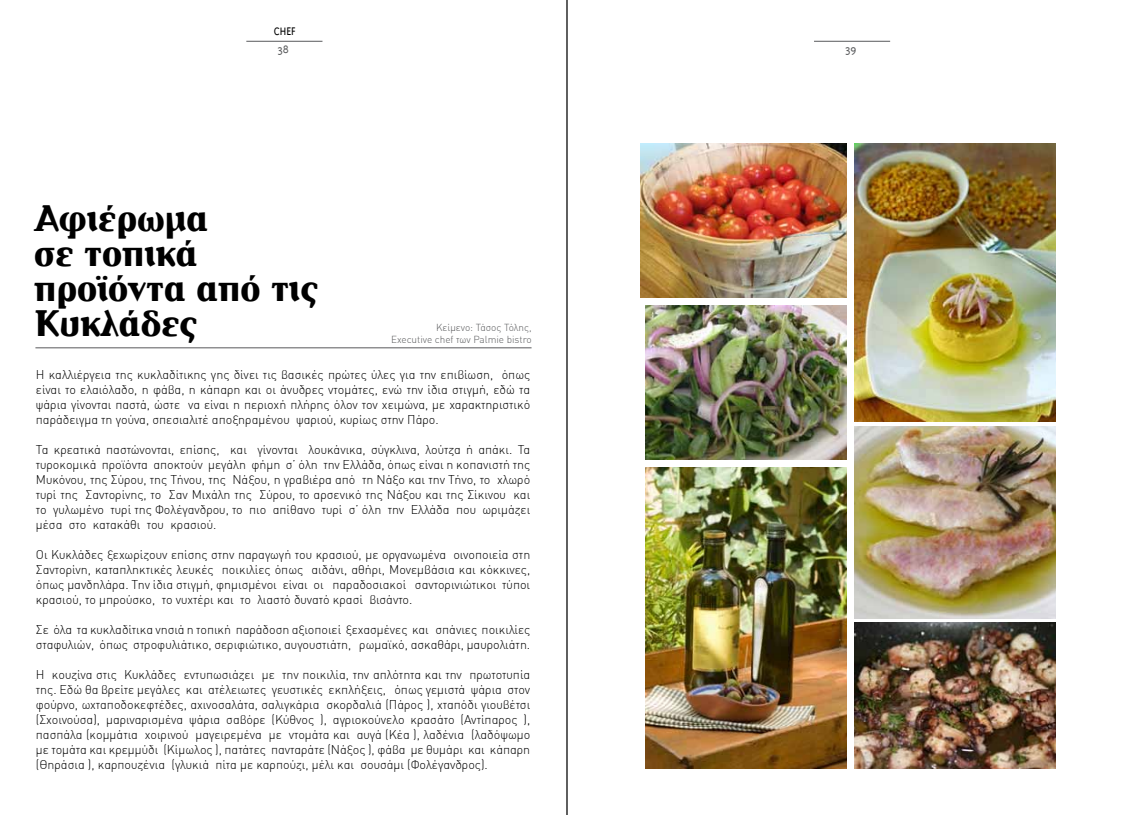
<style>
.page{position:relative;width:1134px;height:815px;background:#fff}
.page>*{position:absolute;margin:0;border:0;box-sizing:border-box;transform-origin:0 0}
.t1{font:700 37.5px/35px "CF Derrida";color:#000}
.t2{font:300 12.5px/15px "DIN Greek";color:#000;text-align:justify}
.t3{font:300 12.5px "Triplex Greek";color:#58595b}
.t4{font:300 12.5px "Triplex Greek";color:#000}
.t5{font:300 10px/12px "DIN Greek";color:#58595b;text-align:right}
</style>
<div class="page">
<hr style="left:246px;top:41px;width:76px;height:1px;background:#58595b">
<hr style="left:35px;top:347px;width:496px;height:1px;background:#58595b">
<hr style="left:814px;top:41px;width:76px;height:1px;background:#58595b">
<img style="left:640px;top:144px;width:207px;height:154px">
<img style="left:854px;top:144px;width:202px;height:277px">
<img style="left:645px;top:306px;width:202px;height:154px">
<img style="left:854px;top:622px;width:202px;height:147px">
<img style="left:854px;top:427px;width:202px;height:191px">
<img style="left:645px;top:468px;width:202px;height:301px">
<hr style="left:566px;top:0;width:2px;height:815px;background:#000">
<p class="t4" style="left:274px;top:24px;width:23px">CHEF</p>
<p class="t3" style="left:278px;top:43px;width:13px">38</p>
<p class="t3" style="left:845px;top:43px;width:13px">39</p>
<h1 class="t1" style="left:34px;top:202px;width:286px">Αφιέρωμα<br>σε τοπικά προϊόντα από τις<br>Κυκλάδες</h1>
<p class="t2" style="left:36px;top:367px;width:496px">Η καλλιέργεια της κυκλαδίτικης γης δίνει τις βασικές πρώτες ύλες για την επιβίωση, όπως είναι το ελαιόλαδο, η φάβα, η κάπαρη και οι άνυδρες ντομάτες, ενώ την ίδια στιγμή, εδώ τα ψάρια γίνονται παστά, ώστε να είναι η περιοχή πλήρης όλον τον χειμώνα, με χαρακτηριστικό παράδειγμα τη γούνα, σπεσιαλιτέ αποξηραμένου ψαριού, κυρίως στην Πάρο.</p>
<p class="t2" style="left:36px;top:442px;width:496px">Τα κρεατικά παστώνονται, επίσης, και γίνονται λουκάνικα, σύγκλινα, λούτζα ή απάκι. Τα τυροκομικά προϊόντα αποκτούν μεγάλη φήμη σ’ όλη την Ελλάδα, όπως είναι η κοπανιστή της Μυκόνου, της Σύρου, της Τήνου, της Νάξου, η γραβιέρα από τη Νάξο και την Τήνο, το χλωρό τυρί της Σαντορίνης, το Σαν Μιχάλη της Σύρου, το αρσενικό της Νάξου και της Σίκινου και το γυλωμένο τυρί της Φολέγανδρου, το πιο απίθανο τυρί σ’ όλη την Ελλάδα που ωριμάζει μέσα στο κατακάθι του κρασιού.</p>
<p class="t2" style="left:36px;top:547px;width:496px">Οι Κυκλάδες ξεχωρίζουν επίσης στην παραγωγή του κρασιού, με οργανωμένα οινοποιεία στη Σαντορίνη, καταπληκτικές λευκές ποικιλίες όπως αιδάνι, αθήρι, Μονεμβάσια και κόκκινες, όπως μανδηλάρα. Την ίδια στιγμή, φημισμένοι είναι οι παραδοσιακοί σαντορινιώτικοι τύποι κρασιού, το μπρούσκο, το νυχτέρι και το λιαστό δυνατό κρασί βισάντο.</p>
<p class="t2" style="left:36px;top:622px;width:496px">Σε όλα τα κυκλαδίτικα νησιά η τοπική παράδοση αξιοποιεί ξεχασμένες και σπάνιες ποικιλίες σταφυλιών, όπως στροφυλιάτικο, σεριφιώτικο, αυγουστιάτη, ρωμαϊκό, ασκαθάρι, μαυρολιάτη.</p>
<p class="t2" style="left:36px;top:667px;width:496px">Η κουζίνα στις Κυκλάδες εντυπωσιάζει με την ποικιλία, την απλότητα και την πρωτοτυπία της. Εδώ θα βρείτε μεγάλες και ατέλειωτες γευστικές εκπλήξεις, όπως γεμιστά ψάρια στον φούρνο, ωχταποδοκεφτέδες, αχινοσαλάτα, σαλιγκάρια σκορδαλιά (Πάρος ), χταπόδι γιουβέτσι (Σχοινούσα), μαριναρισμένα ψάρια σαβόρε (Κύθνος ), αγριοκούνελο κρασάτο (Αντίπαρος ), πασπάλα (κομμάτια χοιρινού μαγειρεμένα με ντομάτα και αυγά (Κέα ), λαδένια (λαδόψωμο με τομάτα και κρεμμύδι (Κίμωλος ), πατάτες πανταράτε (Νάξος ), φάβα με θυμάρι και κάπαρη (Θηράσια ), καρπουζένια (γλυκιά πίτα με καρπούζι, μέλι και σουσάμι (Φολέγανδρος).</p>
<p class="t5" style="left:391px;top:321px;width:142px">Κείμενο: Τάσος Τόλης,<br>Executive chef των Palmie bistro</p>
</div>
